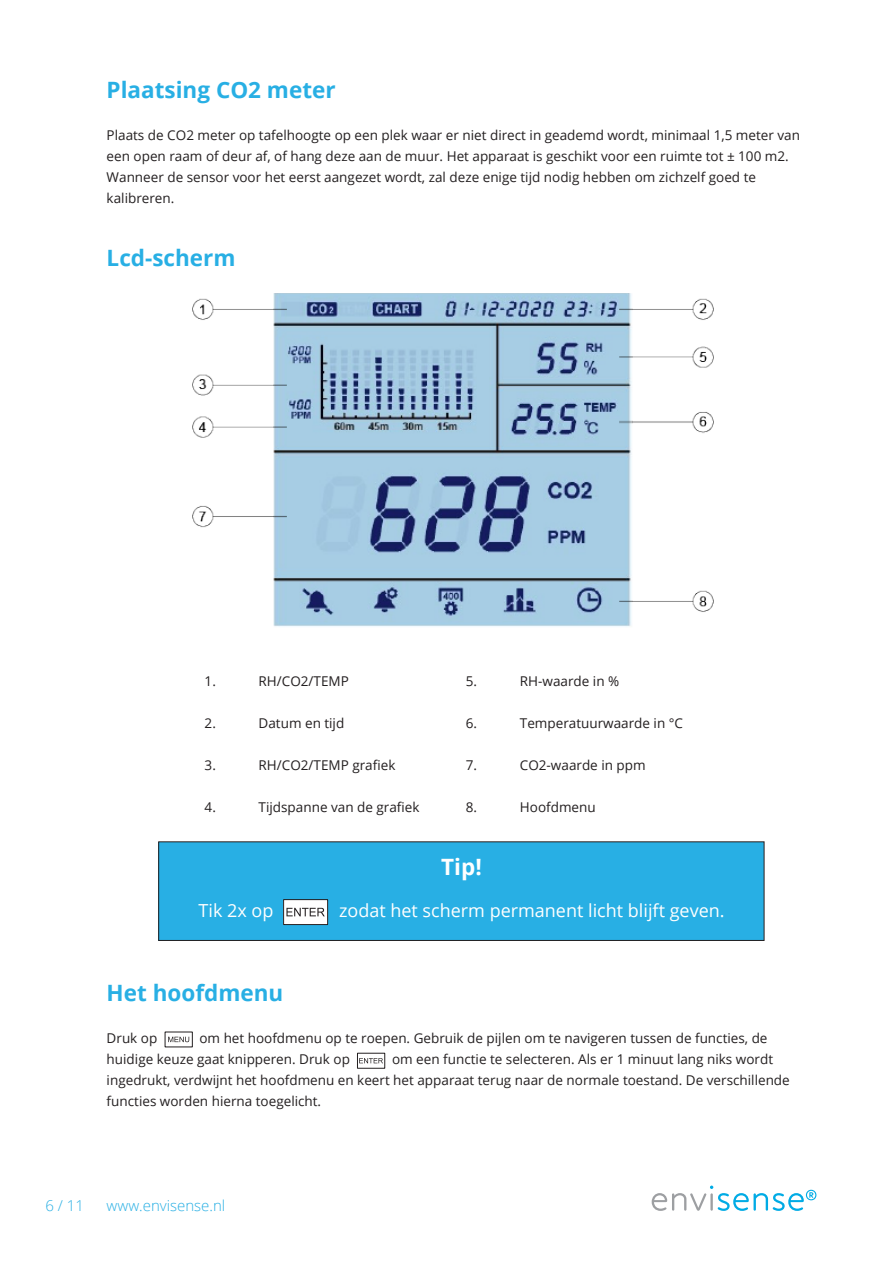
<style>
.page{position:relative;width:893px;height:1263px;background:#fff}
.page>*{position:absolute;margin:0;border:0;box-sizing:border-box;transform-origin:0 0}
.KOP_1{font:700 22.5px "Open Sans";color:#28afe4}
.BODY_TEKST{font:700 22.5px "Open Sans";color:#fff}
.BODY_TEKST-2{font:18px "Open Sans";color:#fff}
.BODY_KOP{font:300 15px "Open Sans";color:#28afe4}
.BODY_TEKST-3{font:13.5px/21px "Open Sans";color:#231f20}
</style>
<div class="page">
<svg style="left:652px;top:1185px;width:164px;height:26px"></svg>
<div style="left:159px;top:842px;width:605px;height:98px;background:#28afe4"></div>
<div style="left:158px;top:841px;width:606px;height:100px;border:1px solid #231f20"></div>
<img style="left:192px;top:293px;width:522px;height:334px">
<div style="left:284px;top:900px;width:44px;height:24px;background:#fff"></div>
<div style="left:283px;top:899px;width:45px;height:26px;border:1px solid #231f20"></div>
<svg style="left:286px;top:908px;width:39px;height:8px"></svg>
<svg style="left:168px;top:1037px;width:21px;height:5px"></svg>
<div style="left:357px;top:1053px;width:28px;height:15px;border:1px solid #231f20"></div>
<svg style="left:359px;top:1058px;width:24px;height:5px"></svg>
<p class="KOP_1" style="left:107px;top:73px;width:230px">Plaatsing CO2 meter</p>
<p class="BODY_TEKST-3" style="left:107px;top:124px;width:695px">Plaats de CO2 meter op tafelhoogte op een plek waar er niet direct in geademd wordt, minimaal 1,5 meter van een open raam of deur af, of hang deze aan de muur. Het apparaat is geschikt voor een ruimte tot ± 100 m2.<br>Wanneer de sensor voor het eerst aangezet wordt, zal deze enige tijd nodig hebben om zichzelf goed te</p>
<p class="BODY_TEKST-3" style="left:107px;top:187px;width:69px">kalibreren.</p>
<p class="KOP_1" style="left:107px;top:241px;width:130px">Lcd-scherm</p>
<p class="BODY_TEKST-3" style="left:205px;top:670px;width:13px">1.</p>
<p class="BODY_TEKST-3" style="left:259px;top:670px;width:92px">RH/CO2/TEMP</p>
<p class="BODY_TEKST-3" style="left:205px;top:712px;width:13px">2.</p>
<p class="BODY_TEKST-3" style="left:259px;top:712px;width:87px">Datum en tijd</p>
<p class="BODY_TEKST-3" style="left:205px;top:754px;width:13px">3.</p>
<p class="BODY_TEKST-3" style="left:259px;top:754px;width:138px">RH/CO2/TEMP grafiek</p>
<p class="BODY_TEKST-3" style="left:205px;top:796px;width:13px">4.</p>
<p class="BODY_TEKST-3" style="left:259px;top:796px;width:162px">Tijdspanne van de grafiek</p>
<p class="BODY_TEKST-3" style="left:466px;top:670px;width:13px">5.</p>
<p class="BODY_TEKST-3" style="left:520px;top:670px;width:101px">RH-waarde in %</p>
<p class="BODY_TEKST-3" style="left:466px;top:712px;width:13px">6.</p>
<p class="BODY_TEKST-3" style="left:520px;top:712px;width:165px">Temperatuurwaarde in °C</p>
<p class="BODY_TEKST-3" style="left:466px;top:754px;width:13px">7.</p>
<p class="BODY_TEKST-3" style="left:520px;top:754px;width:127px">CO2-waarde in ppm</p>
<p class="BODY_TEKST-3" style="left:466px;top:796px;width:13px">8.</p>
<p class="BODY_TEKST-3" style="left:520px;top:796px;width:77px">Hoofdmenu</p>
<p class="BODY_TEKST" style="left:441px;top:850px;width:42px">Tip!</p>
<p class="BODY_TEKST-2" style="left:199px;top:898px;width:76px">Tik 2x op</p>
<p class="BODY_TEKST-2" style="left:339px;top:898px;width:387px">zodat het scherm permanent licht blijft geven.</p>
<p class="KOP_1" style="left:107px;top:976px;width:178px">Het hoofdmenu</p>
<p class="BODY_TEKST-3" style="left:107px;top:1027px;width:52px">Druk op</p>
<p class="BODY_TEKST-3" style="left:199px;top:1027px;width:570px">om het hoofdmenu op te roepen. Gebruik de pijlen om te navigeren tussen de functies, de</p>
<p class="BODY_TEKST-3" style="left:107px;top:1048px;width:245px">huidige keuze gaat knipperen. Druk op</p>
<p class="BODY_TEKST-3" style="left:107px;top:1048px;width:685px;text-indent:285px">om een functie te selecteren. Als er 1 minuut lang niks wordt ingedrukt, verdwijnt het hoofdmenu en keert het apparaat terug naar de normale toestand. De verschillende functies worden hierna toegelicht.</p>
<p class="BODY_KOP" style="left:45px;top:1195px;width:40px">6 / 11</p>
<p class="BODY_KOP" style="left:107px;top:1195px;width:120px">www.envisense.nl</p>
</div>
